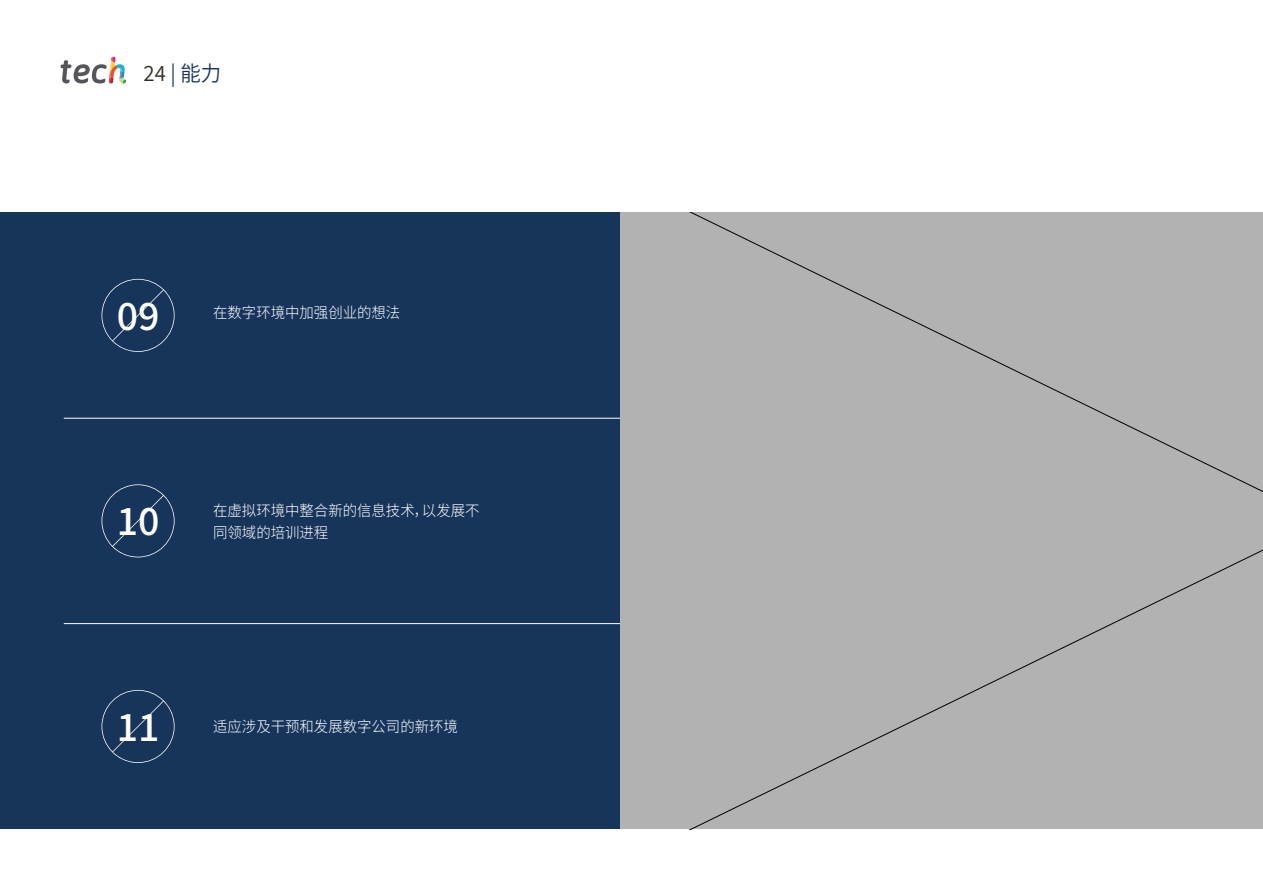
<style>
.page{position:relative;width:1263px;height:893px;background:#fff}
.page>*{position:absolute;margin:0;border:0;box-sizing:border-box;transform-origin:0 0}
.t1{font:500 37.5px "Source Han Sans CN";color:#fff}
.t2{font:21px "Source Han Sans CN";color:#1a355c}
.t3{font:300 15px "Source Han Sans CN";color:#fff;scale:.96 1}
.s1{color:#312e20}
</style>
<div class="page">
<div style="left:0;top:213px;width:621px;height:616px;background:#17355b"></div>
<svg style="left:102px;top:279px;width:73px;height:73px"></svg>
<svg style="left:102px;top:690px;width:73px;height:73px"></svg>
<svg style="left:102px;top:484px;width:73px;height:73px"></svg>
<hr style="left:64px;top:418px;width:1199px;height:1px;background:#fff">
<hr style="left:64px;top:623px;width:1199px;height:1px;background:#fff">
<div style="left:621px;top:213px;width:642px;height:616px;background:#b3b2b2"></div>
<svg style="left:61px;top:57px;width:65px;height:27px"></svg>
<h2 class="t2" style="left:144px;top:61px;width:79px"><span class="s1">24</span> | 能力</h2>
<h1 class="t1" style="left:117px;top:295px;width:44px">09</h1>
<p class="t3" style="left:213px;top:304px;width:197px">在数字环境中加强创业的想法</p>
<h1 class="t1" style="left:117px;top:500px;width:44px">10</h1>
<p class="t3" style="left:213px;top:502px;width:279px">在虚拟环境中整合新的信息技术，以发展不</p>
<p class="t3" style="left:213px;top:524px;width:122px">同领域的培训进程</p>
<h1 class="t1" style="left:117px;top:706px;width:44px">11</h1>
<p class="t3" style="left:213px;top:718px;width:256px">适应涉及干预和发展数字公司的新环境</p>
</div>
